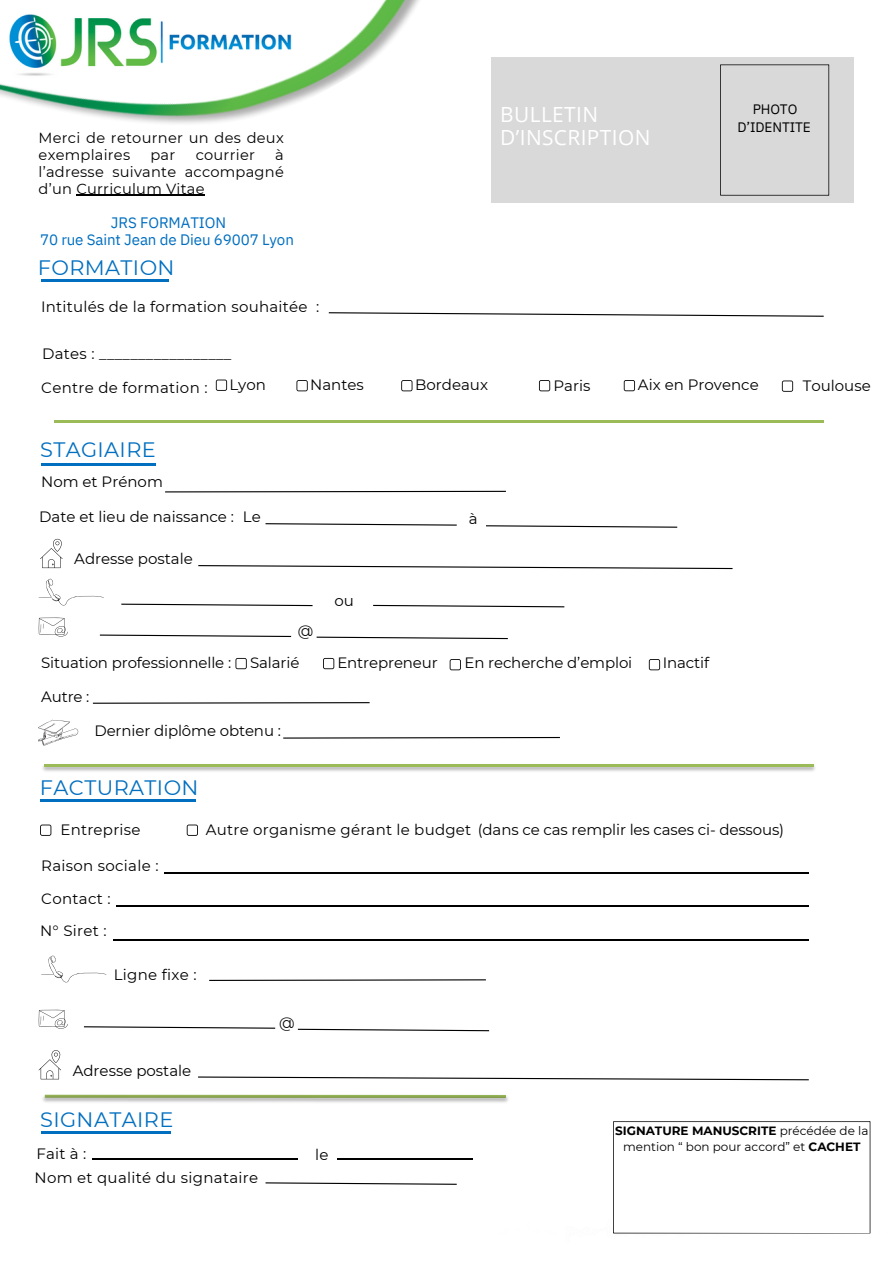
<style>
.page{position:relative;width:893px;height:1264px;background:#fff}
.page>*{position:absolute;margin:0;border:0;box-sizing:border-box;transform-origin:0 0}
.t1{font:20.85px "Montserrat";letter-spacing:.02em;color:#006fc0}
.t2{font:20.85px/23.5px "Open Sans";letter-spacing:.02em;color:#fff}
.t3{font:15.15px "IBM Plex Sans";letter-spacing:-.01em;color:#006fc0}
.t4{font:15px "Montserrat";color:#000}
.t5{font:15px "Montserrat";letter-spacing:.02em;color:#000}
.t6{font:14.55px/16.8px "Montserrat";letter-spacing:.015em;color:#000}
.t7{font:13.65px "IBM Plex Sans";letter-spacing:-.01em;color:#000}
.t8{font:12px/16px "Montserrat";color:#000;text-align:center}
.s1{font-weight:700}
</style>
<div class="page">
<img style="left:613px;top:1233px;width:76px;height:1px">
<img style="left:737px;top:1219px;width:134px;height:15px">
<hr style="left:41px;top:463px;width:114px;height:2px;background:#006fc0">
<hr style="left:40px;top:799px;width:156px;height:2px;background:#006fc0">
<hr style="left:41px;top:1130px;width:130px;height:3px;background:#006fc0">
<hr style="left:41px;top:279px;width:127px;height:3px;background:#006fc0">
<hr style="left:92px;top:1158px;width:206px;height:1px;background:#000">
<hr style="left:337px;top:1158px;width:136px;height:1px;background:#000">
<hr style="left:113px;top:939px;width:695px;height:1px;background:#000">
<hr style="left:165px;top:872px;width:643px;height:1px;background:#000">
<hr style="left:54px;top:420px;width:769px;height:3px;background:#9bbb59">
<img style="left:42px;top:1094px;width:466px;height:9px">
<img style="left:42px;top:764px;width:773px;height:8px">
<hr style="left:45px;top:764px;width:768px;height:3px;background:#9bbb59">
<img style="left:0;top:0;width:635px;height:195px">
<hr style="left:76px;top:195px;width:129px;height:1px;background:#000">
<div style="left:491px;top:58px;width:362px;height:145px;background:#d9d9d9"></div>
<svg style="left:720px;top:64px;width:109px;height:132px"></svg>
<svg style="left:265px;top:523px;width:192px;height:3px"></svg>
<svg style="left:39px;top:578px;width:65px;height:27px"></svg>
<svg style="left:486px;top:525px;width:192px;height:3px"></svg>
<svg style="left:165px;top:490px;width:341px;height:3px"></svg>
<svg style="left:198px;top:565px;width:535px;height:4px"></svg>
<svg style="left:121px;top:603px;width:192px;height:3px"></svg>
<svg style="left:373px;top:604px;width:192px;height:4px"></svg>
<svg style="left:92px;top:702px;width:278px;height:2px"></svg>
<svg style="left:283px;top:736px;width:277px;height:3px"></svg>
<svg style="left:38px;top:719px;width:40px;height:26px"></svg>
<svg style="left:40px;top:539px;width:23px;height:29px"></svg>
<svg style="left:39px;top:617px;width:29px;height:19px"></svg>
<svg style="left:99px;top:634px;width:193px;height:3px"></svg>
<svg style="left:316px;top:636px;width:192px;height:3px"></svg>
<hr style="left:116px;top:905px;width:692px;height:1px;background:#000">
<svg style="left:41px;top:955px;width:65px;height:27px"></svg>
<svg style="left:209px;top:979px;width:277px;height:2px"></svg>
<svg style="left:39px;top:1009px;width:29px;height:19px"></svg>
<svg style="left:84px;top:1026px;width:192px;height:3px"></svg>
<svg style="left:297px;top:1028px;width:193px;height:3px"></svg>
<svg style="left:39px;top:1050px;width:22px;height:29px"></svg>
<svg style="left:198px;top:1076px;width:611px;height:4px"></svg>
<svg style="left:265px;top:1182px;width:192px;height:3px"></svg>
<svg style="left:613px;top:1121px;width:257px;height:112px"></svg>
<svg style="left:187px;top:824px;width:11px;height:11px"></svg>
<svg style="left:40px;top:824px;width:11px;height:11px"></svg>
<svg style="left:216px;top:379px;width:11px;height:12px"></svg>
<svg style="left:296px;top:380px;width:12px;height:11px"></svg>
<svg style="left:401px;top:380px;width:11px;height:11px"></svg>
<svg style="left:539px;top:380px;width:11px;height:11px"></svg>
<svg style="left:623px;top:380px;width:12px;height:11px"></svg>
<svg style="left:235px;top:658px;width:12px;height:11px"></svg>
<svg style="left:449px;top:659px;width:12px;height:11px"></svg>
<svg style="left:323px;top:658px;width:11px;height:11px"></svg>
<svg style="left:648px;top:659px;width:12px;height:11px"></svg>
<svg style="left:328px;top:312px;width:496px;height:5px"></svg>
<svg style="left:781px;top:380px;width:12px;height:12px"></svg>
<p class="t6" style="left:39px;top:129px;width:247px">Merci de retourner un des deux exemplaires</p>
<p class="t6" style="left:150px;top:146px;width:26px">par</p>
<p class="t6" style="left:196px;top:146px;width:61px">courrier</p>
<p class="t6" style="left:39px;top:146px;width:247px;text-align:justify;text-indent:237px">à l’adresse suivante accompagné d’un Curriculum Vitae</p>
<p class="t3" style="left:111px;top:213px;width:117px">JRS FORMATION</p>
<p class="t3" style="left:40px;top:229px;width:255px">70 rue Saint Jean de Dieu 69007 Lyon</p>
<p class="t1" style="left:38px;top:254px;width:138px">FORMATION</p>
<p class="t4" style="left:41px;top:297px;width:279px">Intitulés de la formation souhaitée :</p>
<p class="t2" style="left:500px;top:102px;width:152px">BULLETIN<br>D’INSCRIPTION</p>
<p class="t7" style="left:752px;top:100px;width:46px">PHOTO</p>
<p class="t7" style="left:737px;top:118px;width:75px">D’IDENTITE</p>
<p class="t4" style="left:42px;top:344px;width:191px">Dates : _________________</p>
<p class="t5" style="left:41px;top:378px;width:168px">Centre de formation :</p>
<p class="t4" style="left:229px;top:376px;width:38px">Lyon</p>
<p class="t4" style="left:310px;top:376px;width:55px">Nantes</p>
<p class="t4" style="left:415px;top:376px;width:74px">Bordeaux</p>
<p class="t4" style="left:553px;top:376px;width:38px">Paris</p>
<p class="t4" style="left:638px;top:376px;width:122px">Aix en Provence</p>
<p class="t1" style="left:40px;top:437px;width:117px">STAGIAIRE</p>
<p class="t4" style="left:41px;top:472px;width:123px">Nom et Prénom</p>
<p class="t4" style="left:39px;top:508px;width:196px">Date et lieu de naissance :</p>
<p class="t4" style="left:243px;top:508px;width:19px">Le</p>
<p class="t4" style="left:469px;top:510px;width:10px">à</p>
<p class="t4" style="left:74px;top:550px;width:120px">Adresse postale</p>
<p class="t4" style="left:298px;top:621px;width:17px">@</p>
<p class="t4" style="left:334px;top:591px;width:21px">ou</p>
<p class="t4" style="left:41px;top:653px;width:191px">Situation professionnelle :</p>
<p class="t4" style="left:250px;top:653px;width:51px">Salarié</p>
<p class="t4" style="left:337px;top:653px;width:102px">Entrepreneur</p>
<p class="t4" style="left:464px;top:653px;width:169px">En recherche d’emploi</p>
<p class="t4" style="left:662px;top:653px;width:48px">Inactif</p>
<p class="t4" style="left:41px;top:687px;width:50px">Autre :</p>
<p class="t4" style="left:94px;top:721px;width:188px">Dernier diplôme obtenu :</p>
<p class="t1" style="left:40px;top:775px;width:160px">FACTURATION</p>
<p class="t4" style="left:60px;top:820px;width:82px">Entreprise</p>
<p class="t5" style="left:41px;top:856px;width:119px">Raison sociale :</p>
<p class="t5" style="left:41px;top:889px;width:71px">Contact :</p>
<p class="t4" style="left:40px;top:921px;width:68px">N° Siret :</p>
<p class="t5" style="left:114px;top:965px;width:84px">Ligne fixe :</p>
<p class="t4" style="left:206px;top:820px;width:580px">Autre organisme gérant le budget (dans ce cas remplir les cases ci- dessous)</p>
<p class="t4" style="left:73px;top:1061px;width:120px">Adresse postale</p>
<p class="t4" style="left:279px;top:1013px;width:17px">@</p>
<p class="t4" style="left:802px;top:376px;width:69px">Toulouse</p>
<p class="t1" style="left:40px;top:1107px;width:135px">SIGNATAIRE</p>
<p class="t4" style="left:36px;top:1144px;width:51px">Fait à :</p>
<p class="t5" style="left:35px;top:1168px;width:225px">Nom et qualité du signataire</p>
<p class="t4" style="left:315px;top:1144px;width:15px">le</p>
<p class="t8" style="left:615px;top:1122px;width:255px"><span class="s1">SIGNATURE MANUSCRITE</span> précédée de la mention “ bon pour accord” et <span class="s1">CACHET</span></p>
</div>
